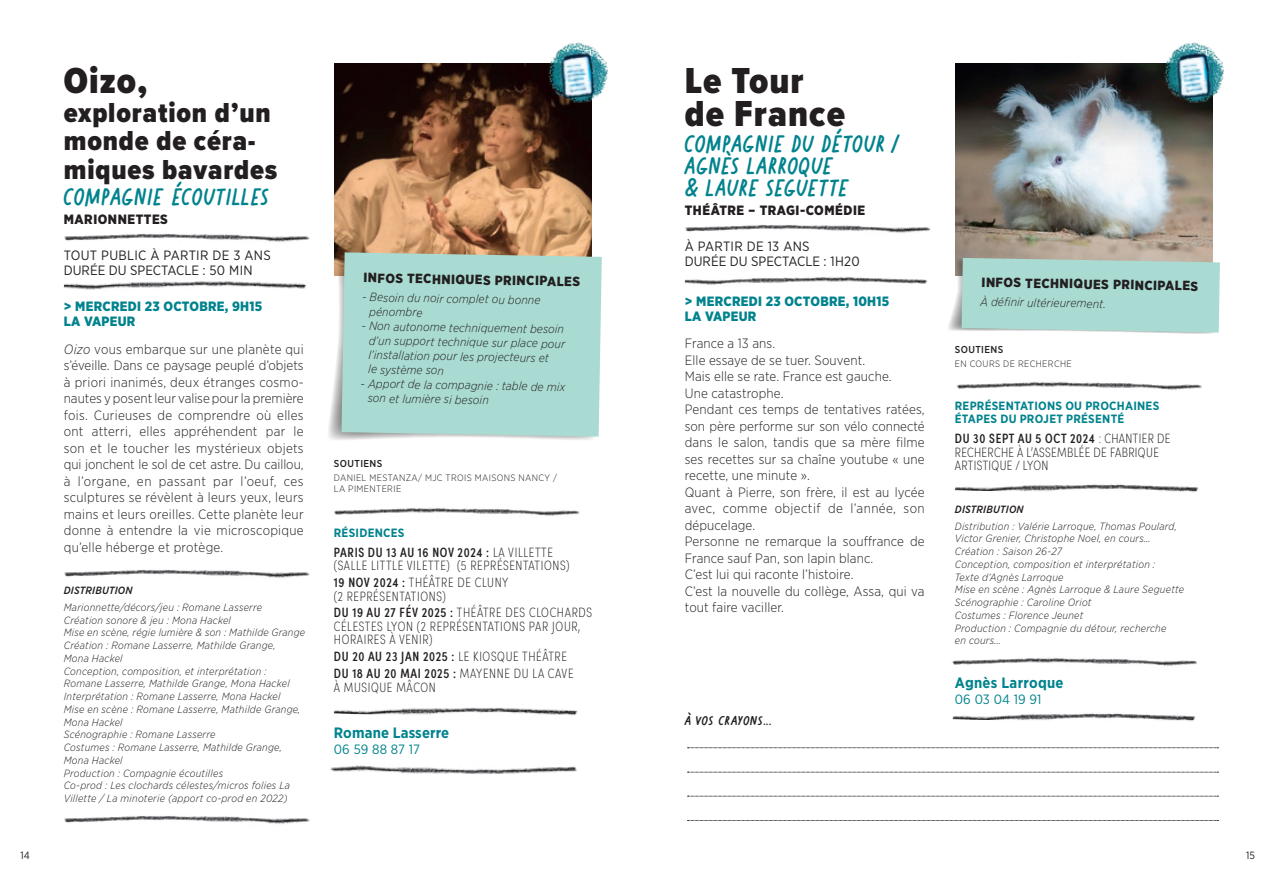
<style>
.page{position:relative;width:1276px;height:893px;background:#fff}
.page>*{position:absolute;margin:0;border:0;box-sizing:border-box;transform-origin:0 0}
.t1{font:900 37.5px/33px "Proxima Nova Cond";letter-spacing:.03em;color:#231f20}
.t2{font:900 28.5px/28.5px "Proxima Nova Cond";letter-spacing:.03em;color:#231f20}
.nom_compagnie{font:22.5px/21.8px "Post Box Rough";letter-spacing:.03em;color:#00838d}
.nom_contact_2021{font:700 15px "Gotham Narrow";letter-spacing:.01em;color:#00838d}
.texte_descriptif_21{font:300 13.5px/16.5px "Gotham Narrow";letter-spacing:.01em;color:#231f20;text-align:justify}
.DATE-PAGE{font:200 13.5px/13.5px "Sofia Pro Condensed";letter-spacing:.05em;color:#231f20}
.a_partir_de___2021{font:13.5px/15px "Gotham Narrow";color:#231f20}
.DATE-PAGE-2{font:200 13.5px/13.5px "Sofia Pro Condensed";letter-spacing:.03em;color:#231f20}
.date_entete_2021{font:900 13.5px/15px "Gotham Narrow";letter-spacing:.02em;color:#00838d}
.teatre_objet{font:900 13.5px "Gotham Narrow";letter-spacing:.04em;color:#231f20}
.DATE-PAGE-3{font:500 13.5px "Sofia Pro Condensed";letter-spacing:.05em;color:#231f20}
.contact_2021{font:13.5px "Gotham Narrow";letter-spacing:.01em;color:#00838d}
.t3{font:900 13.35px "Gotham Narrow";color:#231f20}
.fiche_recnique_2021{font:italic 300 12px/14.4px "Gotham Narrow";color:#231f20}
.t4{font:700 12px/13.5px "Gotham Narrow";letter-spacing:.02em;color:#00838d}
.t5{font:12px "Post Box Rough";letter-spacing:.015em;color:#231f20;scale:1.11 1}
.t6{font:italic 300 10.5px/12.8px "Gotham Narrow";letter-spacing:.025em;color:#231f20}
.t7{font:italic 500 10.5px "Gotham Narrow";letter-spacing:.02em;color:#231f20}
.t8{font:10.5px "Gotham Narrow";color:#231f20}
.t9{font:500 10.05px "Gotham Narrow";letter-spacing:.04em;color:#231f20}
.t10{font:300 9.3px/10.9px "Gotham Narrow";letter-spacing:.04em;color:#231f20}
.s1{font-style:italic}
.s2{font-weight:500}
.s3{font-weight:200}
</style>
<div class="page">
<img style="left:334px;top:64px;width:257px;height:190px">
<svg style="left:328px;top:254px;width:266px;height:186px"></svg>
<div style="left:341px;top:252px;width:261px;height:185px;background:#a9dbd2"></div>
<img style="left:64px;top:234px;width:246px;height:8px">
<img style="left:64px;top:281px;width:242px;height:9px">
<img style="left:64px;top:570px;width:246px;height:8px">
<img style="left:64px;top:816px;width:246px;height:8px">
<img style="left:334px;top:508px;width:246px;height:8px">
<img style="left:334px;top:707px;width:243px;height:9px">
<img style="left:955px;top:64px;width:257px;height:194px">
<img style="left:685px;top:225px;width:246px;height:8px">
<img style="left:685px;top:277px;width:242px;height:8px">
<img style="left:952px;top:658px;width:244px;height:8px">
<img style="left:956px;top:382px;width:246px;height:8px">
<img style="left:955px;top:484px;width:243px;height:8px">
<img style="left:330px;top:765px;width:246px;height:9px">
<svg style="left:687px;top:747px;width:531px;height:1px"></svg>
<svg style="left:687px;top:796px;width:531px;height:1px"></svg>
<svg style="left:687px;top:772px;width:531px;height:1px"></svg>
<svg style="left:687px;top:820px;width:531px;height:1px"></svg>
<img style="left:952px;top:713px;width:243px;height:8px">
<img style="left:545px;top:42px;width:63px;height:71px">
<img style="left:1161px;top:42px;width:63px;height:71px">
<svg style="left:948px;top:258px;width:272px;height:76px"></svg>
<p class="t1" style="left:64px;top:64px;width:85px">Oizo,</p>
<p class="t2" style="left:64px;top:98px;width:215px">exploration d’un monde de céra&shy;miques bavardes</p>
<p class="nom_compagnie" style="left:64px;top:186px;width:207px">COMPAGNIE ÉCOUTILLES</p>
<p class="teatre_objet" style="left:64px;top:210px;width:106px">MARIONNETTES</p>
<p class="a_partir_de___2021" style="left:64px;top:247px;width:208px">TOUT PUBLIC À PARTIR DE 3 ANS<br>DURÉE DU SPECTACLE : 50 MIN</p>
<p class="date_entete_2021" style="left:64px;top:298px;width:200px">&gt; MERCREDI 23 OCTOBRE, 9H15<br>LA VAPEUR</p>
<p class="texte_descriptif_21" style="left:64px;top:341px;width:241px"><span class="s1">Oizo</span> vous embarque sur une planète qui s’éveille. Dans ce paysage peuplé d’objets à priori inanimés, deux étranges cosmo&shy;nautes y posent leur valise pour la première fois. Curieuses de comprendre où elles ont atterri, elles appréhendent par le son et le toucher les mystérieux objets qui jonchent le sol de cet astre. Du caillou, à l’organe, en passant par l’oeuf, ces sculptures se révèlent à leurs yeux, leurs mains et leurs oreilles. Cette planète leur donne à entendre la vie microscopique qu’elle héberge et protège.</p>
<p class="t7" style="left:64px;top:583px;width:70px">DISTRIBUTION</p>
<p class="t6" style="left:64px;top:600px;width:243px">Marionnette/décors/jeu : Romane Lasserre<br>Création sonore &amp; jeu : Mona Hackel<br>Mise en scène, régie lumière &amp; son : Mathilde Grange</p>
<p class="t6" style="left:64px;top:639px;width:213px">Création : Romane Lasserre, Mathilde Grange,<br>Mona Hackel</p>
<p class="t6" style="left:64px;top:664px;width:227px">Conception, composition, et interprétation :<br>Romane Lasserre, Mathilde Grange, Mona Hackel</p>
<p class="t6" style="left:64px;top:690px;width:218px">Interprétation : Romane Lasserre, Mona Hackel</p>
<p class="t6" style="left:64px;top:702px;width:238px">Mise en scène : Romane Lasserre, Mathilde Grange,<br>Mona Hackel</p>
<p class="t6" style="left:64px;top:728px;width:153px">Scénographie : Romane Lasserre</p>
<p class="t6" style="left:64px;top:741px;width:220px">Costumes : Romane Lasserre, Mathilde Grange,<br>Mona Hackel</p>
<p class="t6" style="left:64px;top:766px;width:228px">Production : Compagnie écoutilles<br>Co-prod : Les clochards célestes/micros folies La<br>Villette / La minoterie (apport co-prod en 2022)</p>
<p class="t3" style="left:364px;top:269px;width:218px;rotate:1deg">INFOS TECHNIQUES PRINCIPALES</p>
<p class="fiche_recnique_2021" style="left:370px;top:290px;width:172px;text-indent:-7px;rotate:1deg">- Besoin du noir complet ou bonne pénombre</p>
<p class="fiche_recnique_2021" style="left:369px;top:318px;width:198px;text-indent:-7px;rotate:1deg">- Non autonome techniquement besoin d’un support technique sur place pour l’installation pour les projecteurs et<br>le système son</p>
<p class="fiche_recnique_2021" style="left:368px;top:376px;width:199px;text-indent:-7px;rotate:1deg">- Apport de la compagnie : table de mix son et lumière si besoin</p>
<p class="t9" style="left:334px;top:457px;width:50px">SOUTIENS</p>
<p class="t10" style="left:334px;top:472px;width:225px">DANIEL MESTANZA/ MJC TROIS MAISONS NANCY /<br>LA PIMENTERIE</p>
<p class="t4" style="left:334px;top:526px;width:72px">RÉSIDENCES</p>
<p class="DATE-PAGE" style="left:334px;top:544px;width:237px"><span class="s2">PARIS DU 13 AU 16 NOV 2024 :</span> LA VILLETTE (SALLE LITTLE VILETTE) (5 REPRÉSENTATIONS)</p>
<p class="DATE-PAGE" style="left:334px;top:575px;width:176px"><span class="s2">19 NOV 2024 :</span> THÉÂTRE DE CLUNY (2 REPRÉSENTATIONS)</p>
<p class="DATE-PAGE" style="left:334px;top:605px;width:260px"><span class="s2">DU 19 AU 27 FÉV 2025 :</span> THÉÂTRE DES CLOCHARDS<br>CÉLESTES LYON (2 REPRÉSENTATIONS PAR JOUR,<br>HORAIRES À VENIR)</p>
<p class="DATE-PAGE-3" style="left:334px;top:647px;width:234px">DU 20 AU 23 JAN 2025 : <span class="s3">LE KIOSQUE THÉÂTRE</span></p>
<p class="DATE-PAGE" style="left:334px;top:666px;width:241px"><span class="s2">DU 18 AU 20 MAI 2025 :</span> MAYENNE DU LA CAVE<br>À MUSIQUE MÂCON</p>
<p class="nom_contact_2021" style="left:334px;top:723px;width:117px">Romane Lasserre</p>
<p class="contact_2021" style="left:334px;top:741px;width:88px">06 59 88 87 17</p>
<p class="t1" style="left:685px;top:64px;width:162px">Le Tour de France</p>
<p class="nom_compagnie" style="left:685px;top:133px;width:216px">COMPAGNIE DU DÉTOUR /<br>AGNÈS LARROQUE<br>&amp; LAURE SEGUETTE</p>
<p class="teatre_objet" style="left:685px;top:201px;width:182px">THÉÂTRE – TRAGI-COMÉDIE</p>
<p class="a_partir_de___2021" style="left:685px;top:238px;width:176px">À PARTIR DE 13 ANS<br>DURÉE DU SPECTACLE : 1H20</p>
<p class="date_entete_2021" style="left:685px;top:294px;width:206px">&gt; MERCREDI 23 OCTOBRE, 10H15<br>LA VAPEUR</p>
<p class="texte_descriptif_21" style="left:685px;top:335px;width:92px">France a 13 ans.</p>
<p class="texte_descriptif_21" style="left:685px;top:352px;width:182px">Elle essaye de se tuer. Souvent.</p>
<p class="texte_descriptif_21" style="left:685px;top:368px;width:208px">Mais elle se rate. France est gauche.</p>
<p class="texte_descriptif_21" style="left:685px;top:385px;width:100px">Une catastrophe.</p>
<p class="texte_descriptif_21" style="left:685px;top:401px;width:241px">Pendant ces temps de tentatives ratées, son père performe sur son vélo connecté dans le salon, tandis que sa mère filme ses recettes sur sa chaîne youtube « une recette, une minute ».</p>
<p class="texte_descriptif_21" style="left:685px;top:484px;width:241px">Quant à Pierre, son frère, il est au lycée avec, comme objectif de l’année, son dépucelage.</p>
<p class="texte_descriptif_21" style="left:685px;top:533px;width:241px">Personne ne remarque la souffrance de<br>France sauf Pan, son lapin blanc.</p>
<p class="texte_descriptif_21" style="left:685px;top:566px;width:170px">C’est lui qui raconte l’histoire.</p>
<p class="texte_descriptif_21" style="left:685px;top:583px;width:241px">C’est la nouvelle du collège, Assa, qui va tout faire vaciller.</p>
<p class="t5" style="left:685px;top:713px;width:80px">À VOS CRAYONS...</p>
<p class="t3" style="left:982px;top:273px;width:218px;rotate:1deg">INFOS TECHNIQUES PRINCIPALES</p>
<p class="fiche_recnique_2021" style="left:980px;top:294px;width:127px;rotate:1deg">À défi nir ultérieurement.</p>
<p class="t9" style="left:955px;top:343px;width:50px">SOUTIENS</p>
<p class="t10" style="left:955px;top:358px;width:118px">EN COURS DE RECHERCHE</p>
<p class="t4" style="left:955px;top:399px;width:206px">REPRÉSENTATIONS OU PROCHAINES<br>ÉTAPES DU PROJET PRÉSENTÉ</p>
<p class="DATE-PAGE-2" style="left:955px;top:431px;width:217px"><span class="s2">DU 30 SEPT AU 5 OCT 2024</span> : CHANTIER DE<br>RECHERCHE À L’ASSEMBLÉE DE FABRIQUE<br>ARTISTIQUE / LYON</p>
<p class="t7" style="left:955px;top:502px;width:70px">DISTRIBUTION</p>
<p class="t6" style="left:955px;top:519px;width:224px">Distribution : Valérie Larroque, Thomas Poulard,<br>Victor Grenier, Christophe Noel, en cours…</p>
<p class="t6" style="left:955px;top:545px;width:109px">Création : Saison 26-27</p>
<p class="t6" style="left:955px;top:557px;width:202px">Conception, composition et interprétation :<br>Texte d’Agnès Larroque</p>
<p class="t6" style="left:955px;top:583px;width:231px">Mise en scène : Agnès Larroque &amp; Laure Seguette</p>
<p class="t6" style="left:955px;top:596px;width:138px">Scénographie : Caroline Oriot</p>
<p class="t6" style="left:955px;top:608px;width:130px">Costumes : Florence Jeunet</p>
<p class="t6" style="left:955px;top:621px;width:213px">Production : Compagnie du détour, recherche en cours…</p>
<p class="nom_contact_2021" style="left:955px;top:673px;width:110px">Agnès Larroque</p>
<p class="contact_2021" style="left:955px;top:691px;width:88px">06 03 04 19 91</p>
<p class="t8" style="left:20px;top:848px;width:11px">14</p>
<p class="t8" style="left:1246px;top:848px;width:10px">15</p>
</div>
